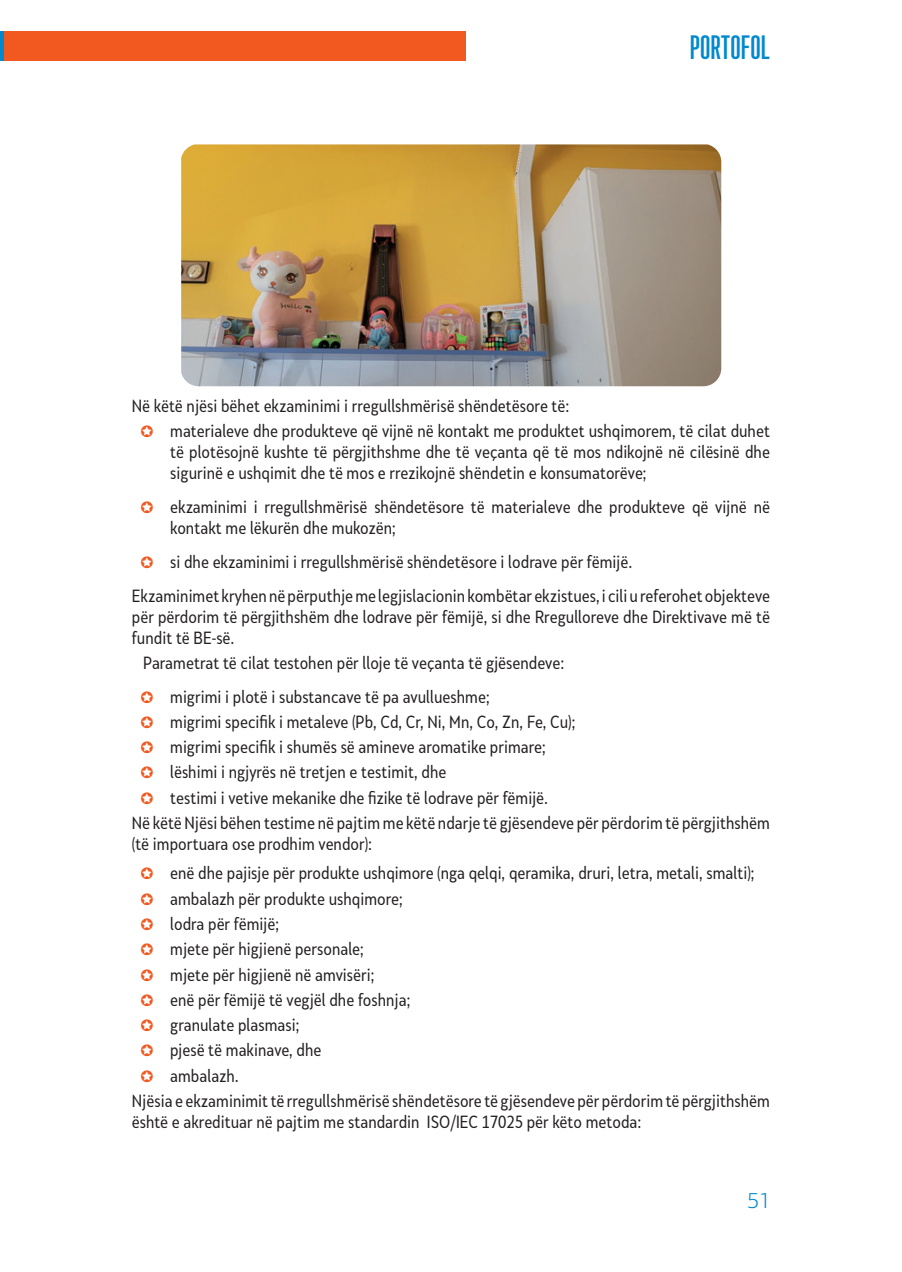
<style>
.page{position:relative;width:902px;height:1272px;background:#fff}
.page>*{position:absolute;margin:0;border:0;box-sizing:border-box;transform-origin:0 0}
.t1{font:600 33.75px "Ristretto Pro";color:#0089cf;scale:.96 1}
.t2{font:300 22.5px "PF Centro Sans Pro";color:#0089cf}
.t3{font:16.5px/21px "Skola Sans Cn";color:#231f20}
.s1{font-family:"PF Centro Sans Pro X Thin";color:#f15921}
</style>
<div class="page">
<hr style="left:0;top:31px;width:4px;height:30px;background:#0089cf">
<div style="left:4px;top:31px;width:461px;height:30px;background:#f15921"></div>
<img style="left:181px;top:144px;width:540px;height:242px">
<h1 class="t1" style="left:689px;top:28px;width:85px">PORTOFOL</h1>
<p class="t3" style="left:140px;top:393px;width:631px;line-height:25.2px;text-indent:-8px">Në këtë njësi bëhet ekzaminimi i rregullshmërisë shëndetësore të:<br><span class="s1">✪</span> materialeve dhe produkteve që vijnë në kontakt me produktet ushqimorem, të cilat duhet</p>
<p class="t3" style="left:170px;top:441px;width:601px">të plotësojnë kushte të përgjithshme dhe të veçanta që të mos ndikojnë në cilësinë dhe sigurinë e ushqimit dhe të mos e rrezikojnë shëndetin e konsumatorëve;</p>
<p class="t3" style="left:170px;top:496px;width:601px;text-indent:-30px"><span class="s1">✪</span> ekzaminimi i rregullshmërisë shëndetësore të materialeve dhe produkteve që vijnë në kontakt me lëkurën dhe mukozën;</p>
<p class="t3" style="left:132px;top:544px;width:639px;line-height:33.8px;text-indent:8px"><span class="s1">✪</span> si dhe ekzaminimi i rregullshmërisë shëndetësore i lodrave për fëmijë.<br>Ekzaminimet kryhen në përputhje me legjislacionin kombëtar ekzistues, i cili u referohet objekteve</p>
<p class="t3" style="left:132px;top:606px;width:639px">për përdorim të përgjithshëm dhe lodrave për fëmijë, si dhe Rregulloreve dhe Direktivave më të fundit të BE-së.</p>
<p class="t3" style="left:140px;top:645px;width:425px;line-height:33.8px">Parametrat të cilat testohen për lloje të veçanta të gjësendeve: <span class="s1">✪</span> migrimi i plotë i substancave të pa avullueshme;</p>
<p class="t3" style="left:140px;top:711px;width:436px"><span class="s1">✪</span> migrimi specifik i metaleve (Pb, Cd, Cr, Ni, Mn, Co, Zn, Fe, Cu);</p>
<p class="t3" style="left:140px;top:736px;width:407px"><span class="s1">✪</span> migrimi specifik i shumës së amineve aromatike primare;</p>
<p class="t3" style="left:140px;top:761px;width:307px"><span class="s1">✪</span> lëshimi i ngjyrës në tretjen e testimit, dhe</p>
<p class="t3" style="left:140px;top:787px;width:409px"><span class="s1">✪</span> testimi i vetive mekanike dhe fizike të lodrave për fëmijë.</p>
<p class="t3" style="left:132px;top:812px;width:639px">Në këtë Njësi bëhen testime në pajtim me këtë ndarje të gjësendeve për përdorim të përgjithshëm</p>
<p class="t3" style="left:140px;top:829px;width:615px;line-height:29.5px;text-indent:-8px">(të importuara ose prodhim vendor):<br><span class="s1">✪</span> enë dhe pajisje për produkte ushqimore (nga qelqi, qeramika, druri, letra, metali, smalti);</p>
<p class="t3" style="left:140px;top:888px;width:264px"><span class="s1">✪</span> ambalazh për produkte ushqimore;</p>
<p class="t3" style="left:140px;top:913px;width:140px"><span class="s1">✪</span> lodra për fëmijë;</p>
<p class="t3" style="left:140px;top:938px;width:225px"><span class="s1">✪</span> mjete për higjienë personale;</p>
<p class="t3" style="left:140px;top:963px;width:235px"><span class="s1">✪</span> mjete për higjienë në amvisëri;</p>
<p class="t3" style="left:140px;top:989px;width:271px"><span class="s1">✪</span> enë për fëmijë të vegjël dhe foshnja;</p>
<p class="t3" style="left:140px;top:1014px;width:161px"><span class="s1">✪</span> granulate plasmasi;</p>
<p class="t3" style="left:140px;top:1039px;width:183px"><span class="s1">✪</span> pjesë të makinave, dhe</p>
<p class="t3" style="left:140px;top:1064px;width:100px"><span class="s1">✪</span> ambalazh.</p>
<p class="t3" style="left:132px;top:1089px;width:639px">Njësia e ekzaminimit të rregullshmërisë shëndetësore të gjësendeve për përdorim të përgjithshëm</p>
<p class="t3" style="left:132px;top:1110px;width:511px">është e akredituar në pajtim me standardin ISO/IEC 17025 për këto metoda:</p>
<h2 class="t2" style="left:747px;top:1187px;width:25px">51</h2>
</div>
